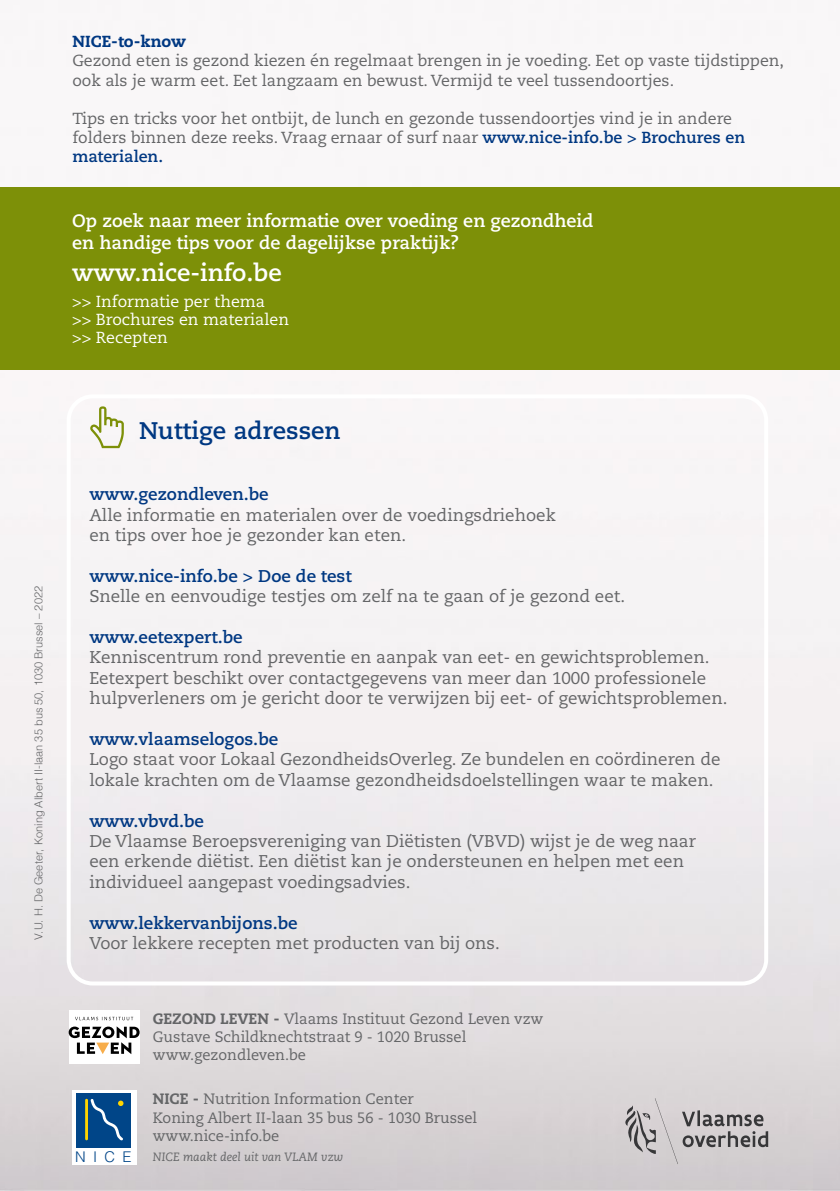
<style>
.page{position:relative;width:840px;height:1191px;background:#fff}
.page>*{position:absolute;margin:0;border:0;box-sizing:border-box;transform-origin:0 0}
.t1{font:700 24px "Caecilia LT Pro 75";color:#fff}
.t2{font:700 24px "Caecilia LT Pro 75";color:#003882}
.t3{font:700 18px/22px "Caecilia LT Pro 75";color:#fff}
.t4{font:17px/20.4px "Caecilia LT Std";color:#646567}
.t5{font:700 17px "Caecilia LT Pro 75";color:#003882}
.t6{font:16px/19.2px "Caecilia LT Std";color:#646567}
.t7{font:16px/18px "Caecilia LT Std";color:#fff}
.t8{font:800 16px "Caecilia LT Std";color:#003882}
.t9{font:700 16px "Caecilia LT Pro 75";color:#003882}
.t10{font:15px/18px "Caecilia LT Std";color:#646567}
.t11{font:300 14.8px "Helv";color:#004588}
.t12{font:italic 12px "Caecilia LT Std";color:#646567}
.t13{font:300 11px "Helv";color:#646567}
.s1{font-family:"Caecilia LT Pro 75";font-weight:700;color:#003882}
.s2{font-weight:800}
</style>
<div class="page">
<img style="left:0;top:369px;width:839px;height:822px">
<div style="left:0;top:187px;width:839px;height:182px;background:#7d9008"></div>
<svg style="left:90px;top:406px;width:34px;height:42px"></svg>
<div style="left:67px;top:394px;width:700px;height:591px;border:4px solid #fff;border-radius:24px"></div>
<div style="left:69px;top:1010px;width:70px;height:53px;background:#fff"></div>
<svg style="left:69px;top:1026px;width:70px;height:28px"></svg>
<svg style="left:75px;top:1016px;width:58px;height:4px"></svg>
<div style="left:72px;top:1090px;width:64px;height:74px;background:#fff"></div>
<div style="left:76px;top:1093px;width:55px;height:54px;background:#004588"></div>
<hr style="left:85px;top:1100px;width:3px;height:39px;background:#ffd500">
<svg style="left:90px;top:1099px;width:34px;height:42px"></svg>
<svg style="left:625px;top:1098px;width:142px;height:66px;background:#beb9bb"></svg>
<p class="t8" style="left:72px;top:32px;width:115px">NICE-to-know</p>
<p class="t6" style="left:72px;top:52px;width:712px">Gezond eten is gezond kiezen én regelmaat brengen in je voeding. Eet op vaste tijdstippen, ook als je warm eet. Eet langzaam en bewust. Vermijd te veel tussendoortjes.</p>
<p class="t6" style="left:72px;top:109px;width:674px">Tips en tricks voor het ontbijt, de lunch en gezonde tussendoortjes vind je in andere folders binnen deze reeks. Vraag ernaar of surf naar <span class="s1">www.nice-info.be &gt; Brochures en</span></p>
<p class="t9" style="left:72px;top:146px;width:92px">materialen.</p>
<p class="t3" style="left:72px;top:209px;width:522px">Op zoek naar meer informatie over voeding en gezondheid en handige tips voor de dagelijkse praktijk?</p>
<h1 class="t1" style="left:72px;top:256px;width:211px">www.nice-info.be</h1>
<p class="t7" style="left:72px;top:293px;width:218px">&gt;&gt; Informatie per thema<br>&gt;&gt; Brochures en materialen &gt;&gt; Recepten</p>
<p class="t13" style="left:32px;top:940px;width:355px;rotate:-90deg">V.U. H. De Geeter, Koning Albert II-laan 35 bus 50, 1030 Brussel – 2022</p>
<h1 class="t2" style="left:139px;top:414px;width:203px">Nuttige adressen</h1>
<p class="t5" style="left:89px;top:482px;width:181px">www.gezondleven.be</p>
<p class="t4" style="left:89px;top:505px;width:467px">Alle informatie en materialen over de voedingsdriehoek en tips over hoe je gezonder kan eten.</p>
<p class="t5" style="left:89px;top:564px;width:264px">www.nice-info.be &gt; Doe de test</p>
<p class="t4" style="left:89px;top:586px;width:537px">Snelle en eenvoudige testjes om zelf na te gaan of je gezond eet.</p>
<p class="t5" style="left:89px;top:625px;width:155px">www.eetexpert.be</p>
<p class="t4" style="left:89px;top:647px;width:639px">Kenniscentrum rond preventie en aanpak van eet- en gewichtsproblemen.<br>Eetexpert beschikt over contactgegevens van meer dan 1000 professionele hulpverleners om je gericht door te verwijzen bij eet- of gewichtsproblemen.</p>
<p class="t5" style="left:89px;top:727px;width:190px">www.vlaamselogos.be</p>
<p class="t4" style="left:89px;top:749px;width:632px">Logo staat voor Lokaal GezondheidsOverleg. Ze bundelen en coördineren de lokale krachten om de Vlaamse gezondheidsdoelstellingen waar te maken.</p>
<p class="t5" style="left:89px;top:809px;width:116px">www.vbvd.be</p>
<p class="t4" style="left:89px;top:831px;width:607px">De Vlaamse Beroepsvereniging van Diëtisten (VBVD) wijst je de weg naar een erkende diëtist. Een diëtist kan je ondersteunen en helpen met een individueel aangepast voedingsadvies.</p>
<p class="t5" style="left:89px;top:911px;width:210px">www.lekkervanbijons.be</p>
<p class="t4" style="left:89px;top:933px;width:412px">Voor lekkere recepten met producten van bij ons.</p>
<p class="t11" style="left:75px;top:1147px;width:58px">NICE</p>
<p class="t10" style="left:153px;top:1010px;width:392px"><span class="s2">GEZOND LEVEN -</span> Vlaams Instituut Gezond Leven vzw<br>Gustave Schildknechtstraat 9 - 1020 Brussel www.gezondleven.be</p>
<p class="t10" style="left:153px;top:1090px;width:326px"><span class="s2">NICE -</span> Nutrition Information Center<br>Koning Albert II-laan 35 bus 56 - 1030 Brussel www.nice-info.be</p>
<p class="t12" style="left:153px;top:1149px;width:192px">NICE maakt deel uit van VLAM vzw</p>
</div>
